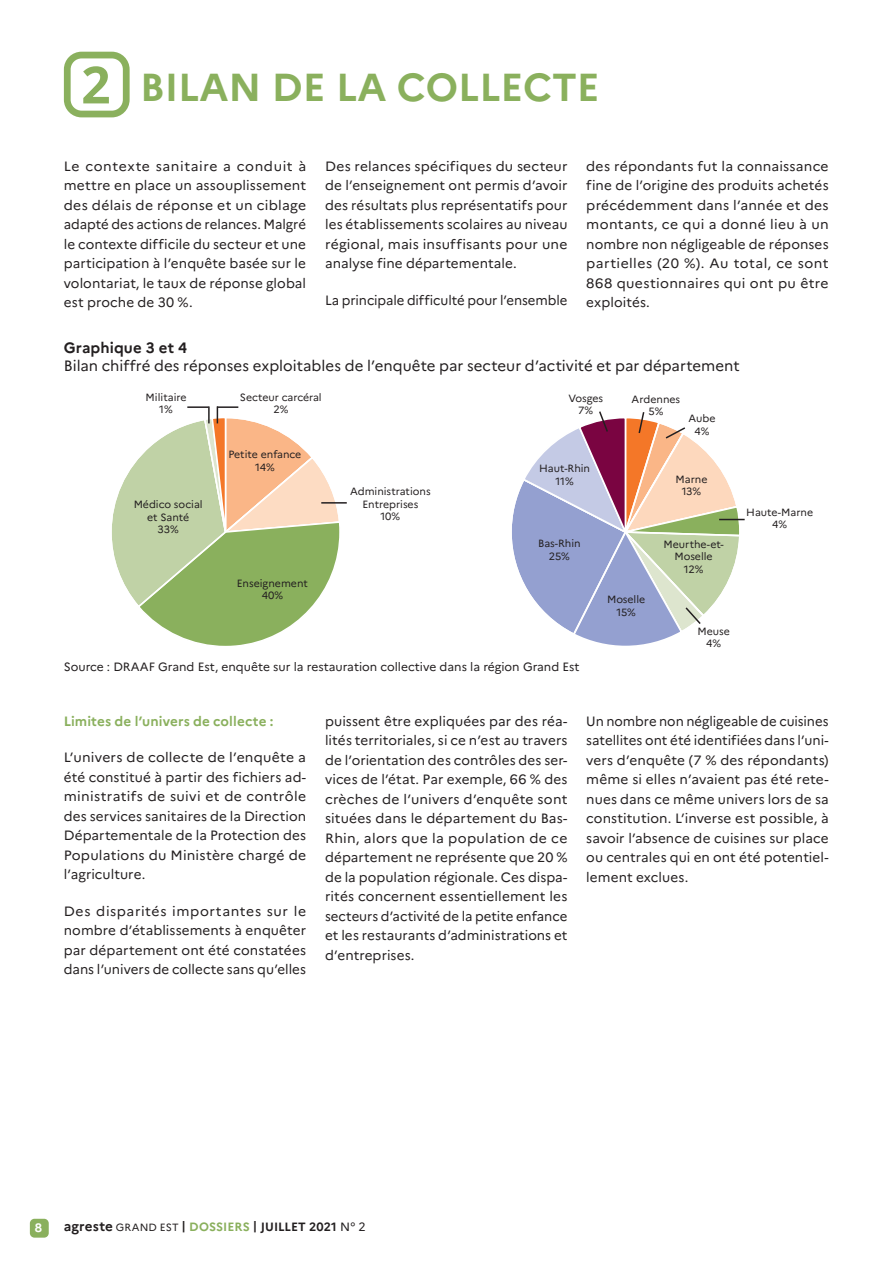
<style>
.page{position:relative;width:893px;height:1263px;background:#fff}
.page>*{position:absolute;margin:0;border:0;box-sizing:border-box;transform-origin:0 0}
.t1{font:700 39px "Marianne";color:#8ab05d}
.t2{font:15px "Marianne";color:#231f20}
.t3{font:700 15px "Marianne";letter-spacing:.005em;color:#231f20}
.t4{font:13.5px/19.5px "Marianne";letter-spacing:.005em;color:#231f20;text-align:justify}
.t5{font:700 13.5px "Marianne";letter-spacing:.01em;color:#8ab05d}
.t6{font:700 12.15px "Marianne";color:#fff}
.t7{font:12px "Marianne";color:#231f20}
.t8{font:700 12px "Marianne";letter-spacing:.005em;color:#231f20}
.t9{font:10.5px/12.6px "Marianne";color:#231f20;text-align:center}
.s1{font-family:"Open Sans";font-size:51.3px}
.s2{font-size:13.5px}
.s3{font-weight:400;font-size:10.5px}
.s4{color:#8ab05d}
.s5{font-weight:400}
</style>
<div class="page">
<div style="left:30px;top:1219px;width:19px;height:18px;background:#8ab05d;border-radius:5px"></div>
<div style="left:64px;top:52px;width:66px;height:65px;border:7px solid #8ab05d;border-radius:14px"></div>
<svg style="left:112px;top:406px;width:228px;height:240px"></svg>
<hr style="left:321px;top:502px;width:26px;height:2px;background:#231f20">
<svg style="left:512px;top:411px;width:233px;height:235px"></svg>
<h1 class="t1" style="left:81px;top:63px;width:520px"><span class="s1">2</span> BILAN DE LA COLLECTE</h1>
<p class="t4" style="left:64px;top:156px;width:244px;text-align:left">Le contexte sanitaire a conduit à mettre en place un assouplissement des délais de réponse et un ciblage adapté des actions de relances. Malgré le contexte difficile du secteur et une participation à l’enquête basée sur le volontariat, le taux de réponse global est proche de 30 %.</p>
<p class="t4" style="left:325px;top:156px;width:244px">Des relances spécifiques du secteur de l’enseignement ont permis d’avoir des résultats plus représentatifs pour les établissements scolaires au niveau régional, mais insuffisants pour une analyse fine départementale.</p>
<p class="t4" style="left:325px;top:290px;width:244px">La principale difficulté pour l’ensemble</p>
<p class="t4" style="left:586px;top:156px;width:244px">des répondants fut la connaissance fine de l’origine des produits achetés précédemment dans l’année et des montants, ce qui a donné lieu à un nombre non négligeable de réponses partielles (20 %). Au total, ce sont 868 questionnaires qui ont pu être exploités.</p>
<p class="t3" style="left:64px;top:339px;width:125px">Graphique 3 et 4</p>
<p class="t2" style="left:64px;top:357px;width:677px">Bilan chiffré des réponses exploitables de l’enquête par secteur d’activité et par département</p>
<p class="t9" style="left:146px;top:390px;width:42px">Militaire<br>1%</p>
<p class="t9" style="left:134px;top:498px;width:71px">Médico social et Santé<br>33%</p>
<p class="t9" style="left:240px;top:390px;width:83px">Secteur carcéral<br>2%</p>
<p class="t9" style="left:228px;top:448px;width:74px">Petite enfance<br>14%</p>
<p class="t9" style="left:237px;top:576px;width:73px">Enseignement<br>40%</p>
<p class="t9" style="left:350px;top:485px;width:82px">Administrations<br>Entreprises<br>10%</p>
<p class="t9" style="left:568px;top:392px;width:36px">Vosges<br>7%</p>
<p class="t9" style="left:539px;top:462px;width:52px">Haut-Rhin<br>11%</p>
<p class="t9" style="left:538px;top:537px;width:44px">Bas-Rhin<br>25%</p>
<p class="t9" style="left:632px;top:393px;width:50px">Ardennes<br>5%</p>
<p class="t9" style="left:688px;top:412px;width:29px">Aube<br>4%</p>
<p class="t9" style="left:675px;top:472px;width:34px">Marne<br>13%</p>
<p class="t9" style="left:664px;top:537px;width:62px">Meurthe-et-<br>Moselle<br>12%</p>
<p class="t9" style="left:607px;top:593px;width:40px">Moselle<br>15%</p>
<p class="t9" style="left:698px;top:625px;width:34px">Meuse<br>4%</p>
<p class="t7" style="left:64px;top:659px;width:517px">Source : DRAAF Grand Est, enquête sur la restauration collective dans la région Grand Est</p>
<p class="t9" style="left:746px;top:505px;width:68px">Haute-Marne<br>4%</p>
<p class="t5" style="left:64px;top:712px;width:211px">Limites de l’univers de collecte :</p>
<p class="t4" style="left:64px;top:747px;width:244px">L’univers de collecte de l’enquête a été constitué à partir des fichiers ad&shy;ministratifs de suivi et de contrôle des services sanitaires de la Direction Départementale de la Protection des Populations du Ministère chargé de l’agriculture.</p>
<p class="t4" style="left:64px;top:901px;width:244px">Des disparités importantes sur le nombre d’établissements à enquêter par département ont été constatées dans l’univers de collecte sans qu’elles</p>
<p class="t4" style="left:325px;top:711px;width:244px">puissent être expliquées par des réa&shy;lités territoriales, si ce n’est au travers de l’orientation des contrôles des ser&shy;vices de l’état. Par exemple, 66 % des crèches de l’univers d’enquête sont situées dans le département du Bas-Rhin, alors que la population de ce département ne représente que 20 % de la population régionale. Ces dispa&shy;rités concernent essentiellement les secteurs d’activité de la petite enfance et les restaurants d’administrations et d’entreprises.</p>
<p class="t4" style="left:586px;top:711px;width:244px;text-align:left">Un nombre non négligeable de cuisines satellites ont été identifiées dans l’uni&shy;vers d’enquête (7 % des répondants) même si elles n’avaient pas été rete&shy;nues dans ce même univers lors de sa constitution. L’inverse est possible, à savoir l’absence de cuisines sur place ou centrales qui en ont été potentiel&shy;lement exclues.</p>
<p class="t6" style="left:35px;top:1220px;width:9px">8</p>
<p class="t8" style="left:64px;top:1220px;width:303px"><span class="s2">agreste</span> <span class="s3">GRAND EST</span> | <span class="s4">DOSSIERS</span> | JUILLET 2021 <span class="s5">N° 2</span></p>
</div>
